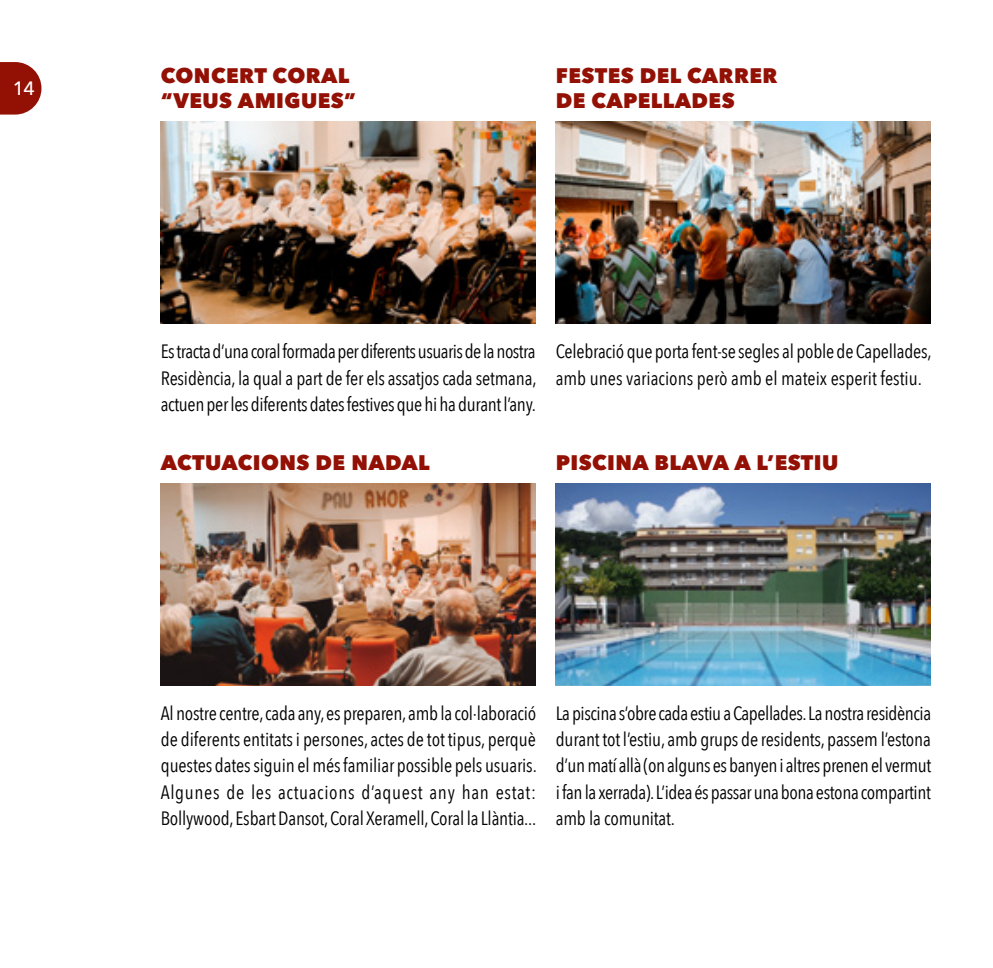
<style>
.page{position:relative;width:993px;height:968px;background:#fff}
.page>*{position:absolute;margin:0;border:0;box-sizing:border-box;transform-origin:0 0}
.t1{font:800 21px/24.5px "Avenir Next";letter-spacing:.02em;color:#931004}
.t2{font:19.25px/26.2px "Avenir Next Condensed";letter-spacing:-.01em;color:#000;text-align:justify}
.t3{font:500 19.25px "Avenir Next";color:#fff}
</style>
<div class="page">
<img style="left:161px;top:122px;width:374px;height:201px">
<img style="left:555px;top:122px;width:375px;height:201px">
<img style="left:555px;top:483px;width:375px;height:202px">
<img style="left:161px;top:483px;width:374px;height:202px">
<svg style="left:0;top:62px;width:41px;height:52px;background:#a02d23"></svg>
<p class="t3" style="left:13px;top:72px;width:23px">14</p>
<p class="t1" style="left:161px;top:63px;width:197px">CONCERT CORAL “VEUS AMIGUES”</p>
<p class="t1" style="left:555px;top:63px;width:223px">FESTES DEL CARRER<br>DE CAPELLADES</p>
<p class="t2" style="left:161px;top:337px;width:377px">Es tracta d’una coral formada per diferents usuaris de la nostra Residència, la qual a part de fer els assatjos cada setmana, actuen per les diferents dates festives que hi ha durant l’any.</p>
<p class="t2" style="left:555px;top:337px;width:377px">Celebració que porta fent-se segles al poble de Capellades, amb unes variacions però amb el mateix esperit festiu.</p>
<p class="t1" style="left:161px;top:450px;width:270px">ACTUACIONS DE NADAL</p>
<p class="t1" style="left:555px;top:450px;width:284px">PISCINA BLAVA A L’ESTIU</p>
<p class="t2" style="left:161px;top:699px;width:377px">Al nostre centre, cada any, es preparen, amb la col·laboració de diferents entitats i persones, actes de tot tipus, perquè questes dates siguin el més familiar possible pels usuaris.<br>Algunes de les actuacions d’aquest any han estat:<br>Bollywood, Esbart Dansot, Coral Xeramell, Coral la Llàntia...</p>
<p class="t2" style="left:555px;top:699px;width:377px">La piscina s’obre cada estiu a Capellades. La nostra residència durant tot l’estiu, amb grups de residents, passem l’estona d’un matí allà (on alguns es banyen i altres prenen el vermut i fan la xerrada). L’idea és passar una bona estona compartint amb la comunitat.</p>
</div>
